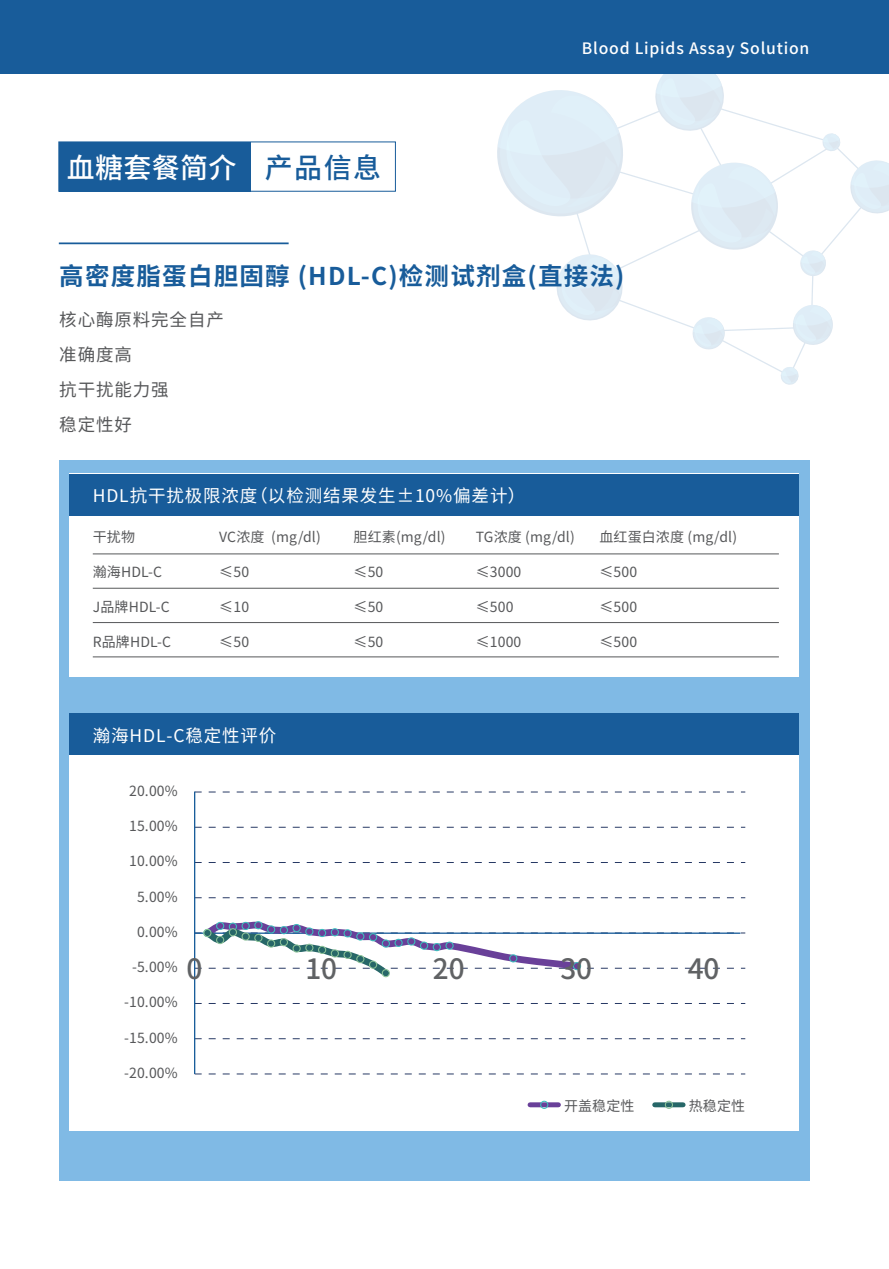
<style>
.page{position:relative;width:889px;height:1269px;background:#fff}
.page>*{position:absolute;margin:0;border:0;box-sizing:border-box;transform-origin:0 0}
.t1{font:500 28px "Source Han Sans CN";letter-spacing:.01em;color:#fff}
.t2{font:500 28px "Source Han Sans CN";letter-spacing:-.005em;color:#606264}
.t3{font:700 24.5px "Source Han Sans CN";letter-spacing:.05em;color:#185c9a}
.t4{font:17.5px "Source Han Sans CN";letter-spacing:.05em;color:#fff}
.t5{font:17.5px/35px "Source Han Sans CN";letter-spacing:.05em;color:#57585a}
.t6{font:500 15.75px "Source Han Sans CN";letter-spacing:.05em;color:#fff}
.t7{font:14px "Source Han Sans CN";letter-spacing:.01em;color:#57585a}
.s1{color:#185c9a}
</style>
<div class="page">
<div style="left:59px;top:460px;width:751px;height:720px;background:#80bae5"></div>
<div style="left:69px;top:713px;width:729px;height:417px;background:#fff"></div>
<svg style="left:779px;top:365px;width:20px;height:19px"></svg>
<svg style="left:497px;top:73px;width:392px;height:278px"></svg>
<div style="left:0;top:0;width:889px;height:73px;background:#185c9a"></div>
<hr style="left:59px;top:242px;width:230px;height:2px;background:#185c9a">
<div style="left:58px;top:141px;width:338px;height:51px;border:1px solid #185c9a"></div>
<div style="left:59px;top:142px;width:192px;height:49px;background:#185c9a"></div>
<div style="left:69px;top:473px;width:729px;height:203px;background:#fff"></div>
<div style="left:69px;top:473px;width:729px;height:42px;background:#185c9a"></div>
<div style="left:69px;top:713px;width:729px;height:42px;background:#185c9a"></div>
<hr style="left:93px;top:553px;width:686px;height:1px;background:#57585a">
<hr style="left:93px;top:587px;width:686px;height:1px;background:#57585a">
<hr style="left:93px;top:622px;width:686px;height:1px;background:#57585a">
<hr style="left:93px;top:656px;width:686px;height:1px;background:#57585a">
<svg style="left:195px;top:791px;width:550px;height:1px"></svg>
<svg style="left:195px;top:826px;width:550px;height:1px"></svg>
<svg style="left:195px;top:862px;width:550px;height:1px"></svg>
<svg style="left:195px;top:897px;width:550px;height:1px"></svg>
<svg style="left:195px;top:1038px;width:550px;height:1px"></svg>
<svg style="left:195px;top:1073px;width:550px;height:1px"></svg>
<hr style="left:194px;top:791px;width:1px;height:282px;background:#185c9a">
<svg style="left:195px;top:917px;width:550px;height:65px"></svg>
<div style="left:203px;top:928px;width:8px;height:8px;border:1px solid #8cc398;border-radius:50%"></div>
<div style="left:216px;top:935px;width:8px;height:9px;border:1px solid #8cc398;border-radius:50%"></div>
<div style="left:229px;top:928px;width:8px;height:8px;border:1px solid #8cc398;border-radius:50%"></div>
<div style="left:241px;top:932px;width:9px;height:8px;border:1px solid #8cc398;border-radius:50%"></div>
<div style="left:254px;top:933px;width:8px;height:8px;border:1px solid #8cc398;border-radius:50%"></div>
<div style="left:267px;top:939px;width:8px;height:8px;border:1px solid #8cc398;border-radius:50%"></div>
<div style="left:280px;top:937px;width:8px;height:9px;border:1px solid #8cc398;border-radius:50%"></div>
<div style="left:292px;top:944px;width:9px;height:8px;border:1px solid #8cc398;border-radius:50%"></div>
<div style="left:305px;top:943px;width:8px;height:8px;border:1px solid #8cc398;border-radius:50%"></div>
<div style="left:318px;top:945px;width:8px;height:8px;border:1px solid #8cc398;border-radius:50%"></div>
<div style="left:331px;top:949px;width:8px;height:8px;border:1px solid #8cc398;border-radius:50%"></div>
<div style="left:343px;top:950px;width:9px;height:8px;border:1px solid #8cc398;border-radius:50%"></div>
<div style="left:356px;top:954px;width:8px;height:9px;border:1px solid #8cc398;border-radius:50%"></div>
<div style="left:369px;top:960px;width:8px;height:8px;border:1px solid #8cc398;border-radius:50%"></div>
<div style="left:382px;top:968px;width:8px;height:9px;border:1px solid #8cc398;border-radius:50%"></div>
<div style="left:530px;top:1102px;width:28px;height:5px;background:#694099"></div>
<div style="left:540px;top:1100px;width:8px;height:8px;border:1px solid #3bbfbd;border-radius:50%"></div>
<div style="left:654px;top:1102px;width:29px;height:5px;background:#276768"></div>
<div style="left:665px;top:1100px;width:8px;height:8px;border:1px solid #8cc398;border-radius:50%"></div>
<h1 class="t1" style="left:67px;top:152px;width:315px">血糖套餐简介 <span class="s1">产品信息</span></h1>
<p class="t6" style="left:582px;top:39px;width:229px">Blood Lipids Assay Solution</p>
<h2 class="t3" style="left:59px;top:262px;width:566px">高密度脂蛋白胆固醇 (HDL-C)检测试剂盒(直接法)</h2>
<p class="t5" style="left:59px;top:302px;width:166px">核心酶原料完全自产准确度高<br>抗干扰能力强<br>稳定性好</p>
<p class="t4" style="left:93px;top:485px;width:434px">HDL抗干扰极限浓度（以检测结果发生±10%偏差计）</p>
<p class="t7" style="left:93px;top:529px;width:44px">干扰物</p>
<p class="t7" style="left:93px;top:564px;width:71px">瀚海HDL-C</p>
<p class="t7" style="left:93px;top:599px;width:78px">J品牌HDL-C</p>
<p class="t7" style="left:93px;top:634px;width:80px">R品牌HDL-C</p>
<p class="t7" style="left:219px;top:529px;width:103px">VC浓度 (mg/dl)</p>
<p class="t7" style="left:219px;top:564px;width:31px">≤50</p>
<p class="t7" style="left:219px;top:599px;width:31px">≤10</p>
<p class="t7" style="left:219px;top:634px;width:31px">≤50</p>
<p class="t7" style="left:353px;top:529px;width:93px">胆红素(mg/dl)</p>
<p class="t7" style="left:353px;top:564px;width:31px">≤50</p>
<p class="t7" style="left:353px;top:599px;width:31px">≤50</p>
<p class="t7" style="left:353px;top:634px;width:31px">≤50</p>
<p class="t7" style="left:476px;top:529px;width:101px">TG浓度 (mg/dl)</p>
<p class="t7" style="left:476px;top:564px;width:47px">≤3000</p>
<p class="t7" style="left:476px;top:599px;width:39px">≤500</p>
<p class="t7" style="left:476px;top:634px;width:47px">≤1000</p>
<p class="t7" style="left:599px;top:529px;width:139px">血红蛋白浓度 (mg/dl)</p>
<p class="t7" style="left:599px;top:564px;width:39px">≤500</p>
<p class="t7" style="left:599px;top:599px;width:39px">≤500</p>
<p class="t7" style="left:599px;top:634px;width:39px">≤500</p>
<p class="t4" style="left:93px;top:725px;width:185px">瀚海HDL-C稳定性评价</p>
<p class="t7" style="left:129px;top:782px;width:50px">20.00%</p>
<p class="t7" style="left:129px;top:818px;width:50px">15.00%</p>
<p class="t7" style="left:129px;top:853px;width:50px">10.00%</p>
<p class="t7" style="left:137px;top:888px;width:42px">5.00%</p>
<p class="t7" style="left:137px;top:923px;width:42px">0.00%</p>
<p class="t7" style="left:132px;top:959px;width:47px">-5.00%</p>
<p class="t7" style="left:124px;top:994px;width:55px">-10.00%</p>
<p class="t7" style="left:124px;top:1029px;width:55px">-15.00%</p>
<p class="t7" style="left:124px;top:1064px;width:55px">-20.00%</p>
<h1 class="t2" style="left:186px;top:952px;width:17px">0</h1>
<h1 class="t2" style="left:305px;top:952px;width:33px">10</h1>
<h1 class="t2" style="left:433px;top:952px;width:33px">20</h1>
<h1 class="t2" style="left:560px;top:952px;width:33px">30</h1>
<h1 class="t2" style="left:687px;top:952px;width:33px">40</h1>
<p class="t7" style="left:564px;top:1097px;width:72px">开盖稳定性</p>
<p class="t7" style="left:688px;top:1097px;width:58px">热稳定性</p>
</div>
